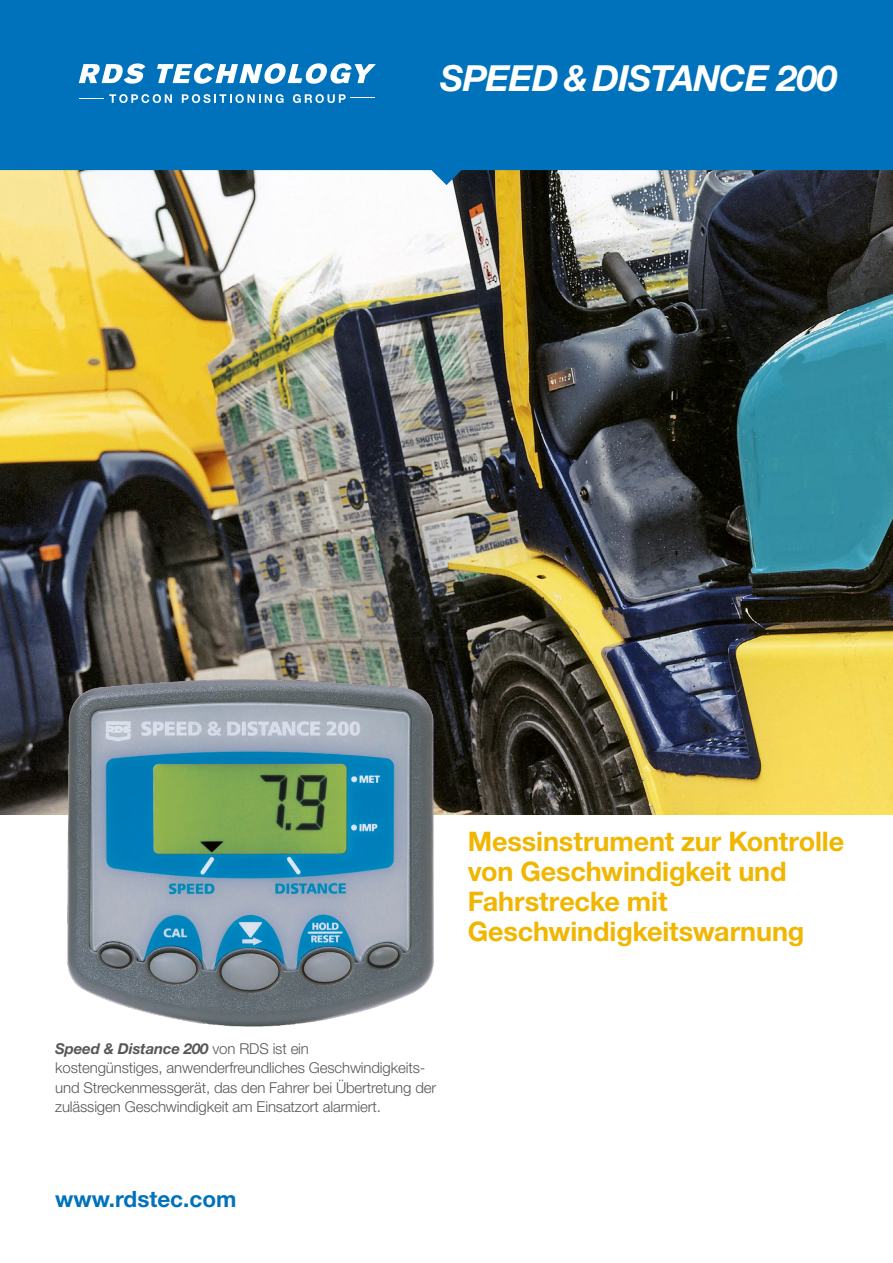
<style>
.page{position:relative;width:893px;height:1263px;background:#fff}
.page>*{position:absolute;margin:0;border:0;box-sizing:border-box;transform-origin:0 0}
.t1{font:italic 700 36px "Helvetica Neue LT";letter-spacing:-.025em;color:#fff}
.t2{font:700 27px/30px "Helvetica Neue LT";letter-spacing:-.005em;color:#f0b600}
.t3{font:700 22.5px "Helvetica Neue LT";color:#0072bb}
.t4{font:300 15px/19.5px "Helvetica Neue LT";letter-spacing:-.01em;color:#575756}
.s1{font-weight:700;font-style:italic}
</style>
<div class="page">
<img style="left:0;top:170px;width:893px;height:644px">
<img style="left:41px;top:666px;width:413px;height:361px">
<div style="left:0;top:0;width:893px;height:170px;background:#0072bb"></div>
<svg style="left:431px;top:155px;width:30px;height:30px"></svg>
<svg style="left:79px;top:63px;width:66px;height:21px"></svg>
<svg style="left:157px;top:63px;width:219px;height:21px"></svg>
<svg style="left:79px;top:94px;width:93px;height:9px"></svg>
<svg style="left:182px;top:94px;width:102px;height:9px"></svg>
<svg style="left:293px;top:94px;width:82px;height:9px"></svg>
<h1 class="t1" style="left:440px;top:56px;width:398px">SPEED &amp; DISTANCE 200</h1>
<h2 class="t2" style="left:468px;top:826px;width:378px">Messinstrument zur Kontrolle von Geschwindigkeit und<br>Fahrstrecke mit<br>Geschwindigkeitswarnung</h2>
<p class="t4" style="left:55px;top:1038px;width:382px"><span class="s1">Speed &amp; Distance 200</span> von RDS ist ein<br>kostengünstiges, anwenderfreundliches Geschwindigkeits&shy;und Streckenmessgerät, das den Fahrer bei Übertretung der zulässigen Geschwindigkeit am Einsatzort alarmiert.</p>
<h3 class="t3" style="left:55px;top:1185px;width:183px">www.rdstec.com</h3>
</div>
